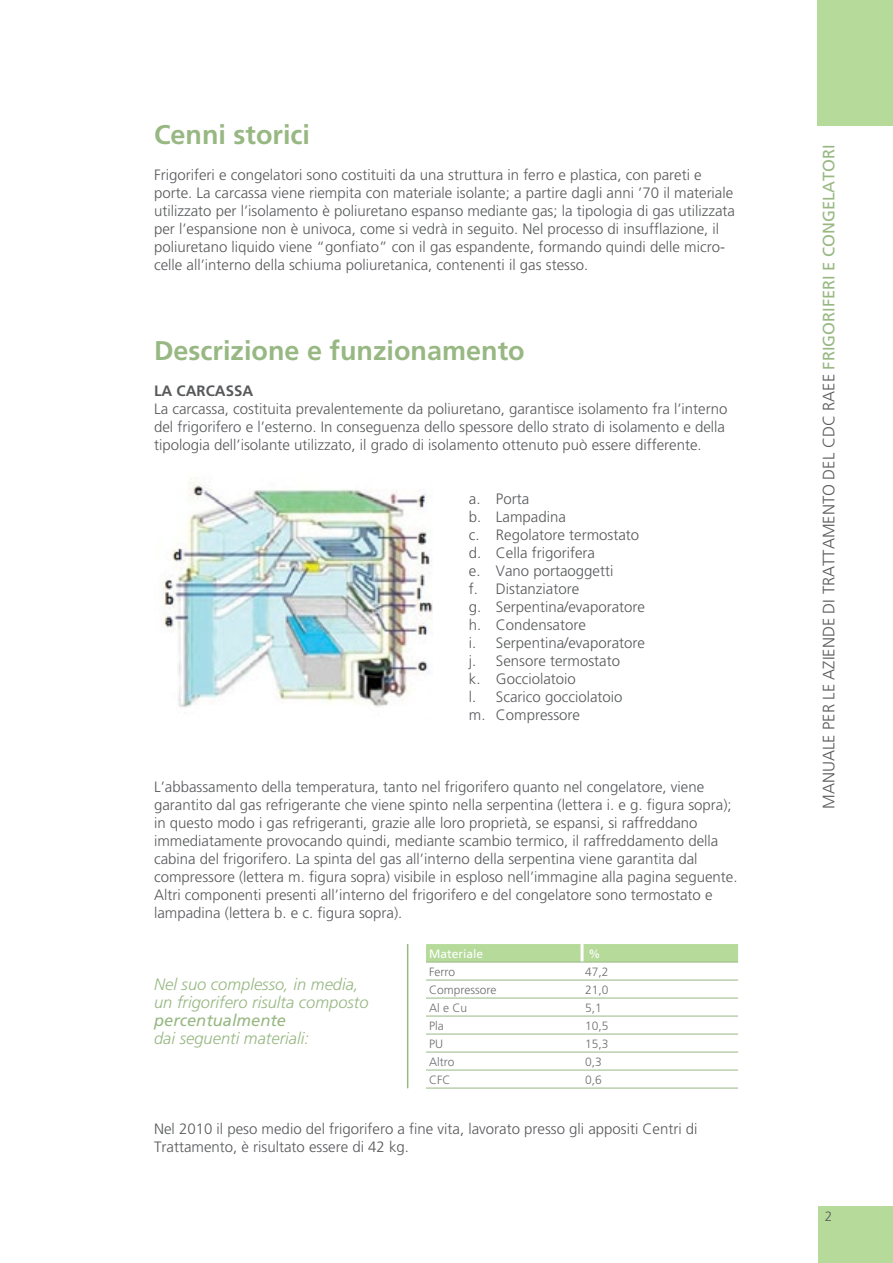
<style>
.page{position:relative;width:893px;height:1263px;background:#fff}
.page>*{position:absolute;margin:0;border:0;box-sizing:border-box;transform-origin:0 0}
.t1{font:700 27px "Frutiger LT";color:#98b883}
.t2{font:italic 300 16.5px/18px "Frutiger LT";color:#98b883}
.t3{font:300 16.5px "Frutiger LT";color:#58595b}
.t4{font:300 15px/18px "Frutiger LT";color:#58595b}
.t5{font:700 15px "Frutiger LT";color:#58595b}
.t6{font:300 13.5px "Frutiger LT";color:#58595b}
.t7{font:300 12px "Frutiger LT";color:#6d6e71}
.t8{font:12px "Frutiger LT";color:#fff}
.s1{font-weight:400}
.s2{font-weight:400;color:#98b883}
</style>
<div class="page">
<div style="left:818px;top:1206px;width:75px;height:57px;background:#b5da9a"></div>
<div style="left:818px;top:0;width:75px;height:126px;background:#b5da9a"></div>
<img style="left:162px;top:477px;width:271px;height:231px">
<div style="left:426px;top:944px;width:312px;height:18px;background:#b5da9a"></div>
<hr style="left:581px;top:944px;width:3px;height:18px;background:#fff">
<hr style="left:426px;top:962px;width:156px;height:1px;background:#98b883">
<hr style="left:582px;top:962px;width:156px;height:1px;background:#98b883">
<hr style="left:426px;top:980px;width:156px;height:1px;background:#98b883">
<hr style="left:582px;top:980px;width:156px;height:1px;background:#98b883">
<hr style="left:426px;top:998px;width:156px;height:1px;background:#98b883">
<hr style="left:582px;top:998px;width:156px;height:1px;background:#98b883">
<hr style="left:426px;top:1016px;width:156px;height:1px;background:#98b883">
<hr style="left:582px;top:1016px;width:156px;height:1px;background:#98b883">
<hr style="left:426px;top:1034px;width:156px;height:1px;background:#98b883">
<hr style="left:582px;top:1034px;width:156px;height:1px;background:#98b883">
<hr style="left:426px;top:1052px;width:156px;height:1px;background:#98b883">
<hr style="left:582px;top:1052px;width:156px;height:1px;background:#98b883">
<hr style="left:426px;top:1070px;width:156px;height:1px;background:#98b883">
<hr style="left:582px;top:1070px;width:156px;height:1px;background:#98b883">
<hr style="left:426px;top:1088px;width:156px;height:1px;background:#98b883">
<hr style="left:582px;top:1088px;width:156px;height:1px;background:#98b883">
<hr style="left:407px;top:944px;width:1px;height:144px;background:#98b883">
<p class="t1" style="left:154px;top:119px;width:158px">Cenni storici</p>
<p class="t4" style="left:154px;top:166px;width:582px">Frigoriferi e congelatori sono costituiti da una struttura in ferro e plastica, con pareti e porte. La carcassa viene riempita con materiale isolante; a partire dagli anni ’70 il materiale utilizzato per l’isolamento è poliuretano espanso mediante gas; la tipologia di gas utilizzata per l’espansione non è univoca, come si vedrà in seguito. Nel processo di insufflazione, il poliuretano liquido viene “gonfiato” con il gas espandente, formando quindi delle micro&shy;celle all’interno della schiuma poliuretanica, contenenti il gas stesso.</p>
<p class="t1" style="left:154px;top:335px;width:372px">Descrizione e funzionamento</p>
<p class="t5" style="left:154px;top:382px;width:101px">LA CARCASSA</p>
<p class="t4" style="left:154px;top:400px;width:575px">La carcassa, costituita prevalentemente da poliuretano, garantisce isolamento fra l’interno del frigorifero e l’esterno. In conseguenza dello spessore dello strato di isolamento e della tipologia dell’isolante utilizzato, il grado di isolamento ottenuto può essere differente.</p>
<p class="t4" style="left:469px;top:490px;width:62px">a. Porta</p>
<p class="t4" style="left:469px;top:508px;width:99px">b. Lampadina</p>
<p class="t4" style="left:469px;top:526px;width:172px">c. Regolatore termostato</p>
<p class="t4" style="left:469px;top:544px;width:128px">d. Cella frigorifera</p>
<p class="t4" style="left:469px;top:562px;width:146px">e. Vano portaoggetti</p>
<p class="t4" style="left:469px;top:580px;width:112px">f. Distanziatore</p>
<p class="t4" style="left:469px;top:598px;width:178px">g. Serpentina/evaporatore</p>
<p class="t4" style="left:469px;top:616px;width:119px">h. Condensatore</p>
<p class="t4" style="left:469px;top:634px;width:178px">i. Serpentina/evaporatore</p>
<p class="t4" style="left:469px;top:652px;width:153px">j. Sensore termostato</p>
<p class="t4" style="left:469px;top:670px;width:108px">k. Gocciolatoio</p>
<p class="t4" style="left:469px;top:688px;width:155px">l. Scarico gocciolatoio</p>
<p class="t4" style="left:469px;top:706px;width:113px">m. Compressore</p>
<p class="t4" style="left:154px;top:778px;width:585px">L’abbassamento della temperatura, tanto nel frigorifero quanto nel congelatore, viene garantito dal gas refrigerante che viene spinto nella serpentina (lettera i. e g. figura sopra); in questo modo i gas refrigeranti, grazie alle loro proprietà, se espansi, si raffreddano immediatamente provocando quindi, mediante scambio termico, il raffreddamento della cabina del frigorifero. La spinta del gas all’interno della serpentina viene garantita dal compressore (lettera m. figura sopra) visibile in esploso nell’immagine alla pagina seguente.<br>Altri componenti presenti all’interno del frigorifero e del congelatore sono termostato e lampadina (lettera b. e c. figura sopra).</p>
<p class="t8" style="left:429px;top:946px;width:56px">Materiale</p>
<p class="t8" style="left:588px;top:946px;width:13px">%</p>
<p class="t7" style="left:429px;top:964px;width:27px">Ferro</p>
<p class="t7" style="left:585px;top:964px;width:25px">47,2</p>
<p class="t7" style="left:429px;top:982px;width:69px">Compressore</p>
<p class="t7" style="left:585px;top:982px;width:25px">21,0</p>
<p class="t7" style="left:429px;top:1000px;width:40px">Al e Cu</p>
<p class="t7" style="left:585px;top:1000px;width:18px">5,1</p>
<p class="t7" style="left:429px;top:1018px;width:16px">Pla</p>
<p class="t7" style="left:585px;top:1018px;width:25px">10,5</p>
<p class="t7" style="left:429px;top:1036px;width:16px">PU</p>
<p class="t7" style="left:585px;top:1036px;width:25px">15,3</p>
<p class="t7" style="left:429px;top:1054px;width:27px">Altro</p>
<p class="t7" style="left:585px;top:1054px;width:18px">0,3</p>
<p class="t7" style="left:429px;top:1072px;width:23px">CFC</p>
<p class="t7" style="left:585px;top:1072px;width:18px">0,6</p>
<p class="t4" style="left:154px;top:1120px;width:545px">Nel 2010 il peso medio del frigorifero a fine vita, lavorato presso gli appositi Centri di<br>Trattamento, è risultato essere di 42 kg.</p>
<p class="t2" style="left:154px;top:975px;width:216px">Nel suo complesso, in media, un frigorifero risulta composto <span class="s1">percentualmente<br></span>dai seguenti materiali:</p>
<p class="t3" style="left:820px;top:809px;width:666px;rotate:-90deg">MANUALE PER LE AZIENDE DI TRATTAMENTO DEL CDC RAEE <span class="s2">FRIGORIFERI E CONGELATORI</span></p>
<p class="t6" style="left:825px;top:1208px;width:9px">2</p>
</div>
